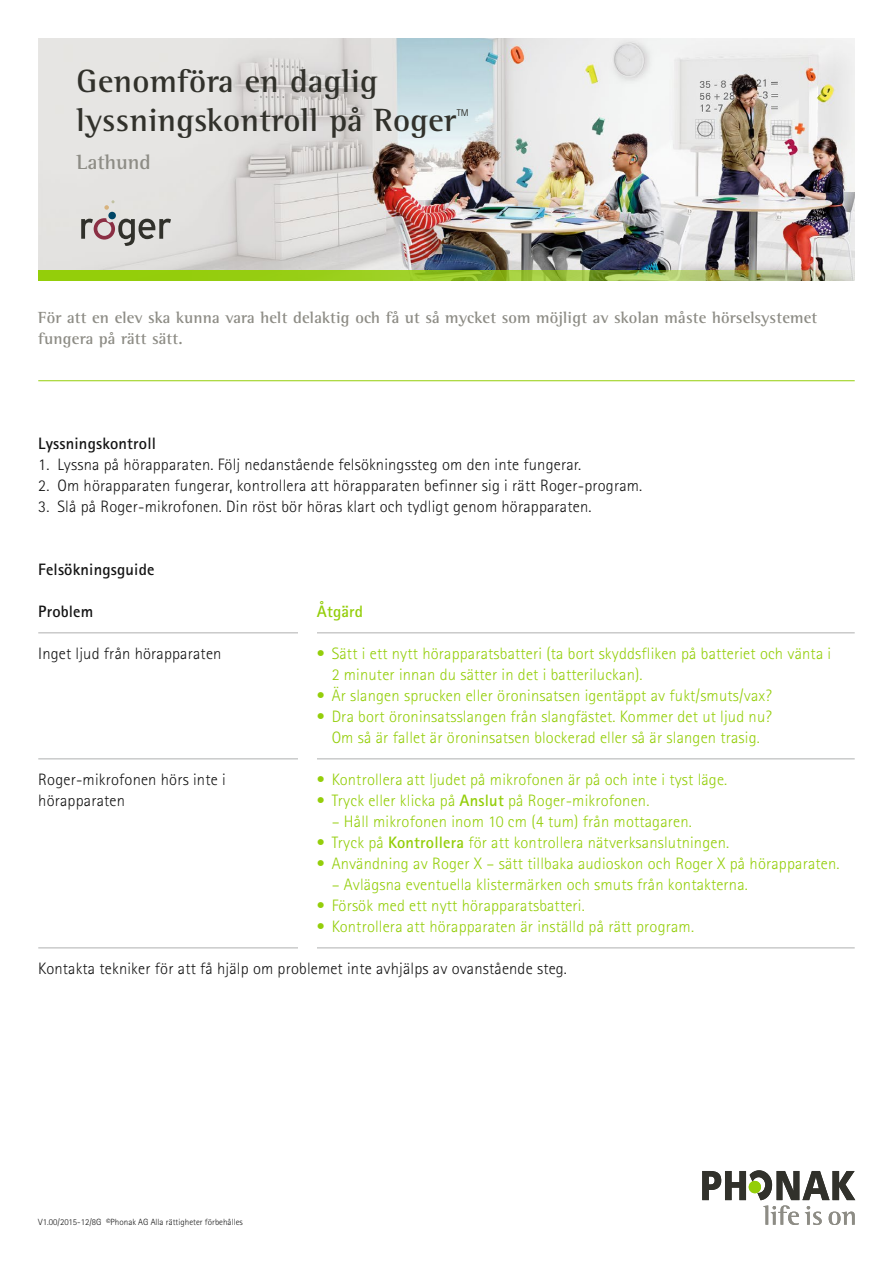
<style>
.page{position:relative;width:893px;height:1263px;background:#fff}
.page>*{position:absolute;margin:0;border:0;box-sizing:border-box;transform-origin:0 0}
.Titel{font:700 33px/39.6px "Rotis Semi Serif Pro";letter-spacing:.01em;color:#31312b}
.Subtitel{font:700 21px "Rotis Semi Serif Pro";color:#8d8c85}
.t1{font:300 16.5px/21px "Rotis Sans Serif Pro";letter-spacing:.01em;color:#94ce0a}
.PHO_Bodycopy_11pt_Bl{font:300 16.5px/21px "Rotis Sans Serif Pro";letter-spacing:.01em;color:#141414}
.PHO_Bodycopy_11pt_Bl-2{font:700 16.5px/21px "Rotis Semi Serif Pro";letter-spacing:.01em;color:#8d8c85}
.PHO_Bodycopy_11pt_Bl-3{font:700 16.5px "Rotis Sans Serif Pro";letter-spacing:.01em;color:#141414}
.PHO_Bodycopy_11pt_Bl-4{font:700 16.5px "Rotis Sans Serif Pro";letter-spacing:.01em;color:#94ce0a}
.Titel-2{font:9.9px "Rotis Sans Serif Pro";color:#31312b}
._08_A4s_Footnote_6_7{font:300 9px "Rotis Sans Serif Pro";letter-spacing:.005em;color:#141414}
.s1{font-weight:700}
</style>
<div class="page">
<svg style="left:702px;top:1170px;width:153px;height:55px"></svg>
<img style="left:38px;top:38px;width:817px;height:232px">
<svg style="left:81px;top:218px;width:90px;height:28px;background:#afa7a6"></svg>
<div style="left:108px;top:212px;width:8px;height:7px;background:#004666;border-radius:50%"></div>
<svg style="left:104px;top:200px;width:11px;height:10px"></svg>
<img style="left:38px;top:270px;width:817px;height:11px">
<hr style="left:38px;top:380px;width:817px;height:1px;background:#94ce0a">
<hr style="left:38px;top:632px;width:817px;height:1px;background:#afb0b0">
<hr style="left:38px;top:758px;width:817px;height:1px;background:#afb0b0">
<hr style="left:38px;top:947px;width:817px;height:1px;background:#afb0b0">
<div style="left:298px;top:625px;width:19px;height:332px;background:#fff"></div>
<p class="Titel" style="left:77px;top:61px;width:381px">Genomföra en daglig lyssningskontroll på Roger</p>
<p class="Titel-2" style="left:457px;top:107px;width:14px">TM</p>
<p class="Subtitel" style="left:77px;top:149px;width:76px">Lathund</p>
<p class="PHO_Bodycopy_11pt_Bl-2" style="left:38px;top:307px;width:781px">För att en elev ska kunna vara helt delaktig och få ut så mycket som möjligt av skolan måste hörselsystemet fungera på rätt sätt.</p>
<p class="PHO_Bodycopy_11pt_Bl-3" style="left:38px;top:433px;width:119px">Lyssningskontroll</p>
<p class="PHO_Bodycopy_11pt_Bl" style="left:38px;top:454px;width:545px">1. Lyssna på hörapparaten. Följ nedanstående felsökningssteg om den inte fungerar.</p>
<p class="PHO_Bodycopy_11pt_Bl" style="left:38px;top:475px;width:606px">2. Om hörapparaten fungerar, kontrollera att hörapparaten befinner sig i rätt Roger-program.</p>
<p class="PHO_Bodycopy_11pt_Bl" style="left:38px;top:496px;width:555px">3. Slå på Roger-mikrofonen. Din röst bör höras klart och tydligt genom hörapparaten.</p>
<p class="PHO_Bodycopy_11pt_Bl-3" style="left:38px;top:559px;width:118px">Felsökningsguide</p>
<p class="PHO_Bodycopy_11pt_Bl-3" style="left:38px;top:601px;width:57px">Problem</p>
<p class="PHO_Bodycopy_11pt_Bl" style="left:38px;top:643px;width:185px">Inget ljud från hörapparaten</p>
<p class="PHO_Bodycopy_11pt_Bl" style="left:38px;top:769px;width:189px">Roger-mikrofonen hörs inte i hörapparaten</p>
<p class="PHO_Bodycopy_11pt_Bl-4" style="left:317px;top:601px;width:48px">Åtgärd</p>
<p class="t1" style="left:332px;top:643px;width:501px;text-indent:-15px">• Sätt i ett nytt hörapparatsbatteri (ta bort skyddsfliken på batteriet och vänta i<br>2 minuter innan du sätter in det i batteriluckan).</p>
<p class="t1" style="left:317px;top:685px;width:456px">• Är slangen sprucken eller öroninsatsen igentäppt av fukt/smuts/vax?</p>
<p class="t1" style="left:317px;top:706px;width:457px;text-align:center">• Dra bort öroninsatsslangen från slangfästet. Kommer det ut ljud nu?<br>Om så är fallet är öroninsatsen blockerad eller så är slangen trasig.</p>
<p class="t1" style="left:317px;top:769px;width:412px">• Kontrollera att ljudet på mikrofonen är på och inte i tyst läge.</p>
<p class="t1" style="left:317px;top:790px;width:334px">• Tryck eller klicka på <span class="s1">Anslut</span> på Roger-mikrofonen.</p>
<p class="t1" style="left:332px;top:811px;width:362px">– Håll mikrofonen inom 10 cm (4 tum) från mottagaren.</p>
<p class="t1" style="left:317px;top:832px;width:414px">• Tryck på <span class="s1">Kontrollera</span> för att kontrollera nätverksanslutningen.</p>
<p class="t1" style="left:317px;top:853px;width:524px">• Användning av Roger X – sätt tillbaka audioskon och Roger X på hörapparaten.</p>
<p class="t1" style="left:332px;top:874px;width:418px">– Avlägsna eventuella klistermärken och smuts från kontakterna.</p>
<p class="t1" style="left:317px;top:895px;width:269px">• Försök med ett nytt hörapparatsbatteri.</p>
<p class="t1" style="left:317px;top:916px;width:379px">• Kontrollera att hörapparaten är inställd på rätt program.</p>
<p class="PHO_Bodycopy_11pt_Bl" style="left:38px;top:958px;width:530px">Kontakta tekniker för att få hjälp om problemet inte avhjälps av ovanstående steg.</p>
<p class="_08_A4s_Footnote_6_7" style="left:38px;top:1216px;width:206px">V1.00/2015-12/8G ©Phonak AG Alla rättigheter förbehålles</p>
</div>
